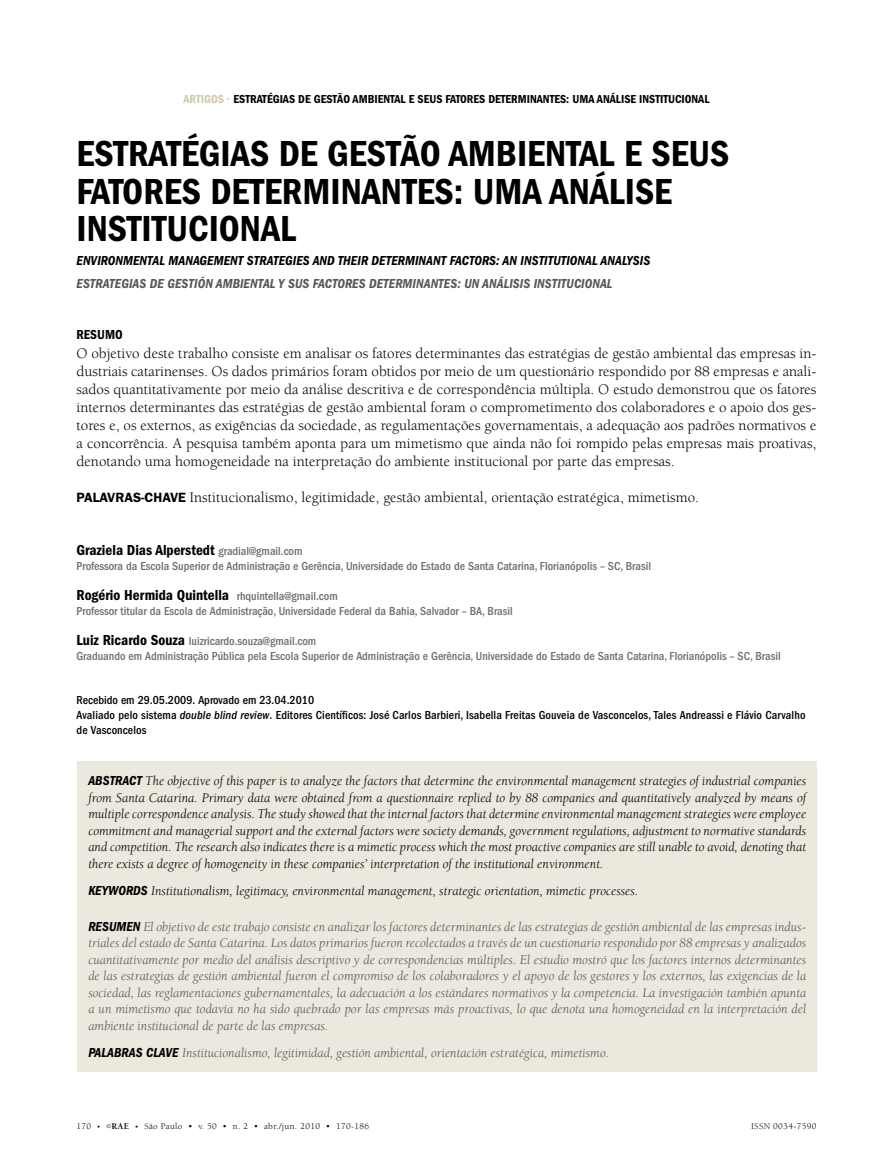
<style>
.page{position:relative;width:893px;height:1170px;background:#fff}
.page>*{position:absolute;margin:0;border:0;box-sizing:border-box;transform-origin:0 0}
.t1{font:600 condensed 37.5px/37.5px "Franklin Gothic";color:#000}
.t2{font:15px/18px "Berkeley";color:#000;text-align:justify}
.t3{font:600 condensed 15px "Franklin Gothic";color:#000}
.t4{font:italic 13.5px/16.5px "Berkeley";color:#58585a;text-align:justify}
.t5{font:italic 13.5px/16.5px "Berkeley";color:#000;text-align:justify}
.t6{font:italic 600 condensed 13.5px "Franklin Gothic";letter-spacing:.005em;color:#000}
.t7{font:italic 600 condensed 13.5px "Franklin Gothic";letter-spacing:.005em;color:#58585a}
.t8{font:600 condensed 13.5px "Franklin Gothic";color:#000}
.t9{font:500 condensed 12px/15px "Franklin Gothic";color:#6d6e71}
.t10{font:500 condensed 12px/15px "Franklin Gothic";letter-spacing:.01em;color:#000}
.t11{font:600 condensed 12px "Franklin Gothic";color:#000}
.t12{font:600 condensed 12px "Franklin Gothic";color:#cec9ac}
.t13{font:9px "Berkeley";letter-spacing:.04em;color:#000}
.s1{color:#000}
.s2{font-family:"Franklin Gothic";font-weight:600;font-size:13.5px}
.s3{font-weight:500;font-size:12px;color:#6d6e71}
.s4{font-weight:600;font-size:15px;color:#000}
.s5{font-style:italic}
.s6{font-family:"Franklin Gothic";font-weight:600;font-stretch:condensed;color:#000}
.s7{font-size:7.5px}
.s8{font-size:6px}
.s9{font-weight:700}
</style>
<div class="page">
<div style="left:76px;top:761px;width:740px;height:311px;background:#ebe9de"></div>
<p class="t12" style="left:183px;top:93px;width:63px">artigos • <span class="s1">ESTRAT</span></p>
<p class="t11" style="left:267px;top:93px;width:13px">ÉGIAS</p>
<p class="t11" style="left:298px;top:93px;width:159px">DE GESTÃO AMBIENTAL E SEUS FATOR</p>
<p class="t11" style="left:473px;top:93px;width:238px">ES DETERMINANTES: UMA ANÁLISE INSTITUCIO NAL</p>
<h1 class="t1" style="left:76px;top:135px;width:37px">ESTRAT</h1>
<h1 class="t1" style="left:181px;top:135px;width:36px">ÉGIAS</h1>
<h1 class="t1" style="left:279px;top:135px;width:451px">DE GESTÃO AMBIENTAL E SEUS</h1>
<h1 class="t1" style="left:76px;top:173px;width:34px">FATOR</h1>
<h1 class="t1" style="left:76px;top:173px;width:597px;text-indent:87px">ES DETERMINANTES: UMA ANÁLIS E<br>INSTITUCIONAL</h1>
<p class="t6" style="left:76px;top:252px;width:575px">ENVIRONMENTAL MANAGEMENT STRATEGIES AND THEIR DETERMINANT FACTORS: AN INSTITUTIONAL ANALYSIS</p>
<p class="t7" style="left:76px;top:275px;width:537px">ESTRATEGIAS DE GESTIÓN AMBIENTAL Y SUS FACTORES DETERMINANTES: UN ANÁLISIS INSTITUCIONAL</p>
<p class="t8" style="left:76px;top:327px;width:48px">resumo</p>
<p class="t2" style="left:76px;top:344px;width:741px">O objetivo deste trabalho consiste em analisar os fatores determinantes das estratégias de gestão ambiental das empresas in&shy;dustriais catarinenses. Os dados primários foram obtidos por meio de um questionário respondido por 88 empresas e anali&shy;sados quantitativamente por meio da análise descritiva e de correspondência múltipla. O estudo demonstrou que os fatores internos determinantes das estratégias de gestão ambiental foram o comprometimento dos colaboradores e o apoio dos ges&shy;tores e, os externos, as exigências da sociedade, as regulamentações governamentais, a adequação aos padrões normativos e a concorrência. A pesquisa também aponta para um mimetismo que ainda não foi rompido pelas empresas mais proativas, denotando uma homogeneidade na interpretação do ambiente institucional por parte das empresas.</p>
<p class="t2" style="left:76px;top:489px;width:624px"><span class="s2">PALAVRAS-CHAVE</span> Institucionalismo, legitimidade, gestão ambiental, orientação estratégica, mimetismo.</p>
<p class="t3" style="left:76px;top:541px;width:228px">Graziela Dias Alperstedt <span class="s3">gradial@gmail.com</span></p>
<p class="t9" style="left:77px;top:558px;width:576px">Professora da Escola Superior de Administração e Gerência, Universidade do Estado de Santa Catarina, Florianópolis – SC, Brasil</p>
<p class="t3" style="left:76px;top:586px;width:263px">Rogério Hermida Quintella <span class="s3">rhquintella@gmail.com</span></p>
<p class="t9" style="left:76px;top:603px;width:438px">Professor titular da Escola de Administração, Universidade Federal da Bahia, Salvador – BA, Brasil</p>
<p class="t9" style="left:76px;top:633px;width:706px"><span class="s4">Luiz Ricardo Souza</span> luizricardo.souza@gmail.com<br>Graduando em Administração Pública pela Escola Superior de Administração e Gerência, Universidade do Estado de Santa Catarina, Florianópolis – SC, Brasil</p>
<p class="t10" style="left:76px;top:692px;width:730px">Recebido em 29.05.2009. Aprovado em 23.04.2010<br>Avaliado pelo sistema <span class="s5">double blind review</span>. Editores Científicos: José Carlos Barbieri, Isabella Freitas Gouveia de Vasconcelos, Tales Andreassi e Flávio Carvalho de Vasconcelos</p>
<p class="t5" style="left:88px;top:773px;width:719px;text-indent:57px">The objective of this paper is to analyze the factors that determine the environmental management strategies of industrial companies from Santa Catarina. Primary data were obtained from a questionnaire replied to by 88 companies and quantitatively analyzed by means of multiple correspondence analysis. The study showed that the internal factors that determine environmental management strategies were employee commitment and managerial support and the external factors were society demands, government regulations, adjustment to normative standards and competition. The research also indicates there is a mimetic process which the most proactive companies are still unable to avoid, denoting that there exists a degree of homogeneity in these companies’ interpretation of the institutional environment.</p>
<p class="t6" style="left:88px;top:883px;width:39px">KEYWORDS</p>
<p class="t5" style="left:151px;top:883px;width:489px">Institutionalism, legitimacy, environmental management, strategic orientation, mimetic processes.</p>
<p class="t4" style="left:88px;top:918px;width:720px"><span class="s6">RESUMEN</span> El objetivo de este trabajo consiste en analizar los factores determinantes de las estrategias de gestión ambiental de las empresas indus&shy;triales del estado de Santa Catarina. Los datos primarios fueron recolectados a través de un cuestionario respondido por 88 empresas y analizados cuantitativamente por medio del análisis descriptivo y de correspondencias múltiples. El estudio mostró que los factores internos determinantes de las estrategias de gestión ambiental fueron el compromiso de los colaboradores y el apoyo de los gestores y los externos, las exigencias de la sociedad, las reglamentaciones gubernamentales, la adecuación a los estándares normativos y la competencia. La investigación también apunta a un mimetismo que todavía no ha sido quebrado por las empresas más proactivas, lo que denota una homogeneidad en la interpretación del ambiente institucional de parte de las empresas.</p>
<p class="t4" style="left:88px;top:1045px;width:522px"><span class="s6">PALABRAS CLAVE</span> Institucionalismo, legitimidad, gestión ambiental, orientación estratégica, mimetismo.</p>
<p class="t6" style="left:88px;top:772px;width:8px">ABSTRACT</p>
<p class="t13" style="left:76px;top:1121px;width:294px">170 <span class="s7">•</span> <span class="s8">©</span><span class="s9">RAE</span> <span class="s7">•</span> São Paulo • v. 50 • n. 2 • abr./jun. 2010 • 170-186</p>
<p class="t13" style="left:751px;top:1121px;width:67px">ISSN 0034-7590</p>
</div>
